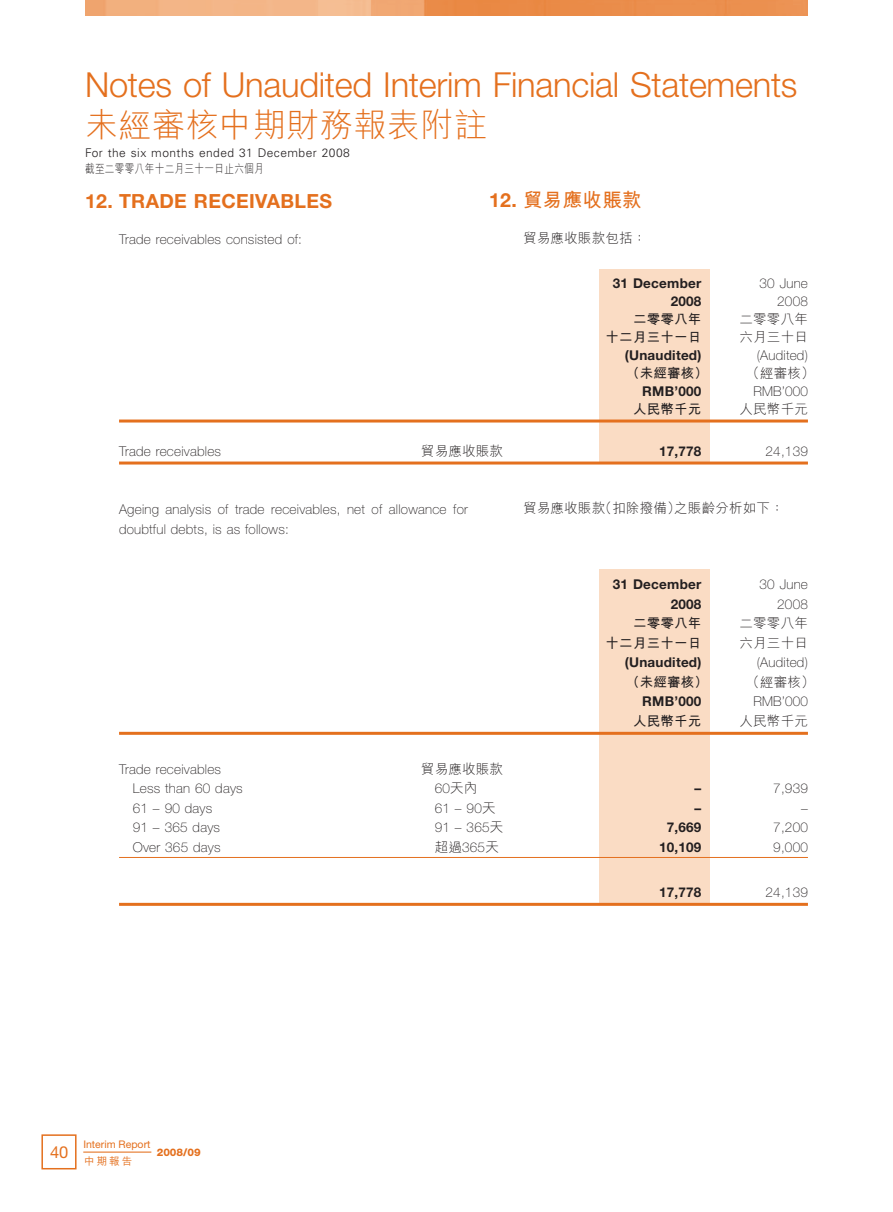
<style>
.page{position:relative;width:893px;height:1212px;background:#fff}
.page>*{position:absolute;margin:0;border:0;box-sizing:border-box;transform-origin:0 0}
.t1{font:300 34.5px "Helvetica Neue LT Std";letter-spacing:-.01em;color:#e4701e}
.t2{font:300 33px "M Hei HK";letter-spacing:.015em;color:#e4701e}
.t3{font:700 19.5px "Helvetica Neue LT Std";letter-spacing:.015em;color:#e4701e}
.t4{font:700 19.5px "M Hei HK";letter-spacing:.015em;color:#e4701e}
.t5{font:16.5px "Helvetica Neue LT Std";color:#e4701e}
.t6{font:100 13.5px/19.5px "Helvetica Neue LT Std";letter-spacing:.015em;color:#231f20}
.t7{font:700 13.5px "Helvetica Neue LT Std";letter-spacing:.015em;color:#231f20}
.t8{font:300 13.5px "M Hei HK";letter-spacing:.015em;color:#231f20}
.t9{font:700 13.5px "M Hei HK";letter-spacing:.015em;color:#231f20}
.t10{font:300 12px/16.5px "Univers LT Std";letter-spacing:.035em;color:#231f20}
.t11{font:10.5px/16.5px "Helvetica Neue LT Std";color:#e4701e}
.t12{font:800 10.5px "Helvetica Neue LT Std";color:#e4701e}
.s1{font-family:"M Hei HK"}
.s2{font-family:"Helvetica Neue LT Std"}
.s3{font-family:"M Hei HK";font-weight:300}
.s4{font-family:"Helvetica Neue LT Std";font-weight:100}
.s5{font-family:"M Hei HK";font-weight:500}
</style>
<div class="page">
<img style="left:85px;top:0;width:723px;height:15px">
<div style="left:41px;top:1134px;width:36px;height:35px;border:2px solid #e4701e"></div>
<hr style="left:83px;top:1151px;width:68px;height:1px;background:#e4701e">
<div style="left:600px;top:269px;width:110px;height:194px;background:#fadcc4"></div>
<hr style="left:119px;top:419px;width:689px;height:3px;background:#e4701e">
<hr style="left:119px;top:461px;width:689px;height:3px;background:#e4701e">
<div style="left:600px;top:570px;width:110px;height:335px;background:#fadcc4"></div>
<hr style="left:119px;top:732px;width:689px;height:3px;background:#e4701e">
<hr style="left:119px;top:857px;width:689px;height:1px;background:#e4701e">
<hr style="left:119px;top:903px;width:689px;height:3px;background:#e4701e">
<p class="t1" style="left:85px;top:63px;width:714px">Notes of Unaudited Interim Financial Statements</p>
<p class="t2" style="left:85px;top:102px;width:404px">未經審核中期財務報表附註</p>
<p class="t10" style="left:85px;top:144px;width:266px">For the six months ended 31 December 2008<span class="s1">截至二零零八年十二月三十一日止六個月</span></p>
<p class="t3" style="left:85px;top:189px;width:249px">12. TRADE RECEIVABLES</p>
<p class="t6" style="left:119px;top:229px;width:184px">Trade receivables consisted of:</p>
<p class="t4" style="left:489px;top:186px;width:154px"><span class="s2">12.</span> 貿易應收賬款</p>
<p class="t8" style="left:523px;top:229px;width:125px">貿易應收賬款包括：</p>
<p class="t7" style="left:613px;top:274px;width:90px">31 December</p>
<p class="t6" style="left:759px;top:273px;width:50px">30 June</p>
<p class="t7" style="left:671px;top:292px;width:32px">2008</p>
<p class="t6" style="left:777px;top:291px;width:32px">2008</p>
<p class="t9" style="left:633px;top:309px;width:70px">二零零八年</p>
<p class="t8" style="left:739px;top:309px;width:70px">二零零八年</p>
<p class="t9" style="left:605px;top:327px;width:97px">十二月三十一日</p>
<p class="t8" style="left:739px;top:327px;width:70px">六月三十日</p>
<p class="t7" style="left:625px;top:346px;width:78px">(Unaudited)</p>
<p class="t6" style="left:757px;top:345px;width:53px">(Audited)</p>
<p class="t9" style="left:626px;top:363px;width:84px">（未經審核）</p>
<p class="t8" style="left:746px;top:363px;width:70px">（經審核）</p>
<p class="t7" style="left:642px;top:382px;width:61px">RMB’000</p>
<p class="t6" style="left:753px;top:381px;width:56px">RMB’000</p>
<p class="t9" style="left:633px;top:399px;width:70px">人民幣千元</p>
<p class="t8" style="left:739px;top:399px;width:70px">人民幣千元</p>
<p class="t6" style="left:119px;top:441px;width:104px">Trade receivables</p>
<p class="t8" style="left:421px;top:441px;width:84px">貿易應收賬款</p>
<p class="t7" style="left:659px;top:442px;width:44px">17,778</p>
<p class="t6" style="left:765px;top:441px;width:44px">24,139</p>
<p class="t6" style="left:119px;top:500px;width:350px">Ageing analysis of trade receivables, net of allowance for doubtful debts, is as follows:</p>
<p class="t8" style="left:523px;top:499px;width:262px">貿易應收賬款（扣除撥備）之賬齡分析如下：</p>
<p class="t7" style="left:613px;top:576px;width:90px">31 December</p>
<p class="t6" style="left:759px;top:575px;width:50px">30 June</p>
<p class="t7" style="left:671px;top:596px;width:32px">2008</p>
<p class="t6" style="left:777px;top:594px;width:32px">2008</p>
<p class="t9" style="left:633px;top:613px;width:70px">二零零八年</p>
<p class="t8" style="left:739px;top:614px;width:70px">二零零八年</p>
<p class="t9" style="left:605px;top:633px;width:97px">十二月三十一日</p>
<p class="t8" style="left:739px;top:633px;width:70px">六月三十日</p>
<p class="t7" style="left:625px;top:654px;width:78px">(Unaudited)</p>
<p class="t6" style="left:757px;top:653px;width:53px">(Audited)</p>
<p class="t9" style="left:626px;top:672px;width:84px">（未經審核）</p>
<p class="t8" style="left:746px;top:672px;width:70px">（經審核）</p>
<p class="t7" style="left:642px;top:693px;width:61px">RMB’000</p>
<p class="t6" style="left:753px;top:692px;width:56px">RMB’000</p>
<p class="t9" style="left:633px;top:711px;width:70px">人民幣千元</p>
<p class="t8" style="left:739px;top:711px;width:70px">人民幣千元</p>
<p class="t6" style="left:119px;top:759px;width:104px">Trade receivables</p>
<p class="t8" style="left:421px;top:759px;width:84px">貿易應收賬款</p>
<p class="t6" style="left:133px;top:779px;width:111px">Less than 60 days</p>
<p class="t6" style="left:435px;top:779px;width:44px">60<span class="s3">天內</span></p>
<p class="t7" style="left:695px;top:780px;width:8px">–</p>
<p class="t6" style="left:773px;top:779px;width:36px">7,939</p>
<p class="t6" style="left:133px;top:798px;width:81px">61 – 90 days</p>
<p class="t6" style="left:435px;top:798px;width:62px">61 – 90<span class="s3">天</span></p>
<p class="t7" style="left:695px;top:800px;width:8px">–</p>
<p class="t6" style="left:801px;top:798px;width:8px">–</p>
<p class="t6" style="left:133px;top:818px;width:89px">91 – 365 days</p>
<p class="t6" style="left:435px;top:818px;width:70px">91 – 365<span class="s3">天</span></p>
<p class="t7" style="left:667px;top:819px;width:36px">7,669</p>
<p class="t6" style="left:773px;top:818px;width:36px">7,200</p>
<p class="t6" style="left:133px;top:837px;width:89px">Over 365 days</p>
<p class="t8" style="left:435px;top:837px;width:66px">超過<span class="s4">365</span>天</p>
<p class="t7" style="left:659px;top:839px;width:44px">10,109</p>
<p class="t6" style="left:773px;top:837px;width:36px">9,000</p>
<p class="t7" style="left:659px;top:884px;width:44px">17,778</p>
<p class="t6" style="left:765px;top:882px;width:44px">24,139</p>
<p class="t5" style="left:50px;top:1142px;width:20px">40</p>
<p class="t11" style="left:83px;top:1136px;width:69px">Interim Report<span class="s5">中期報告</span></p>
<p class="t12" style="left:157px;top:1146px;width:45px">2008/09</p>
</div>
